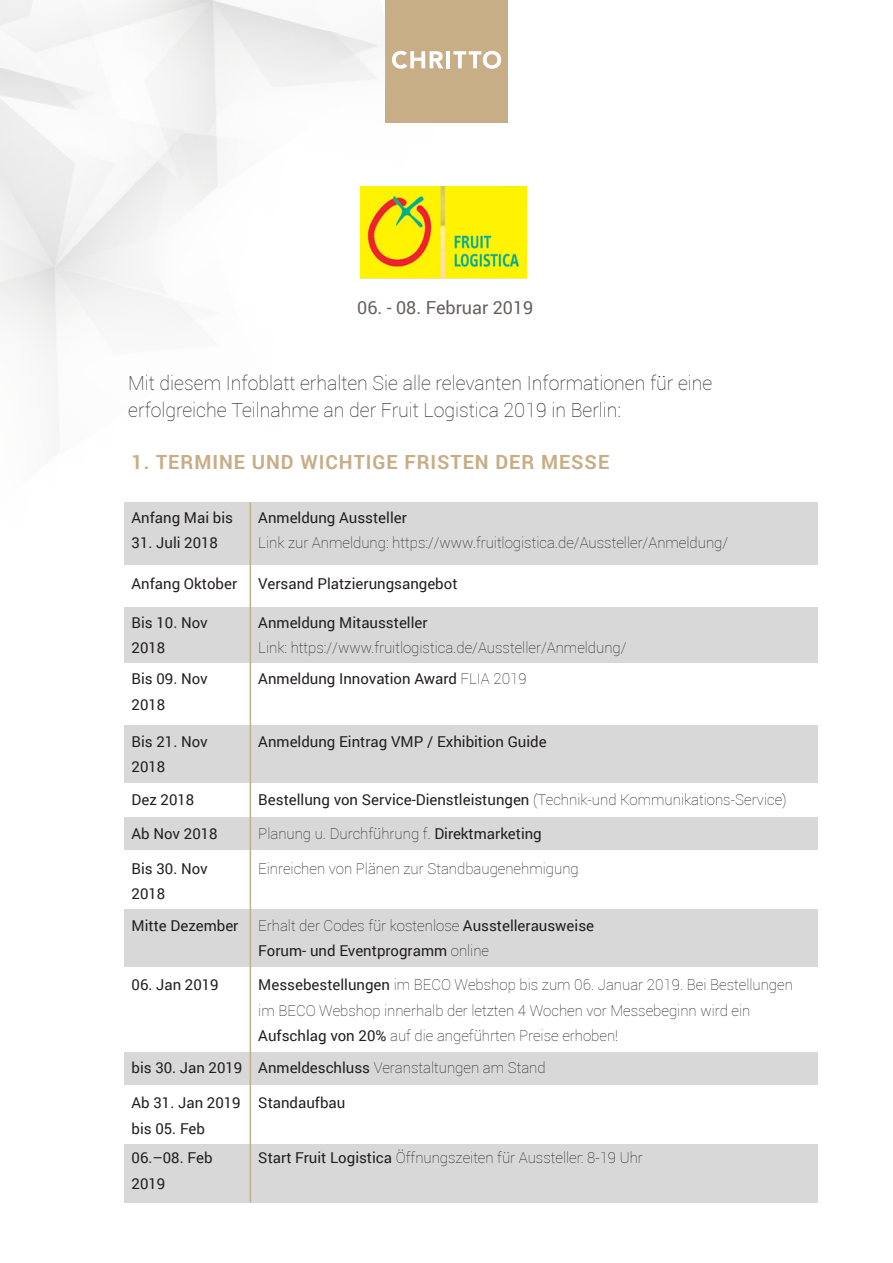
<style>
.page{position:relative;width:893px;height:1263px;background:#fff}
.page>*{position:absolute;margin:0;border:0;box-sizing:border-box;transform-origin:0 0}
.t1{font:100 19.5px "Roboto";color:#231f20}
.t2{font:700 19.5px "Roboto";letter-spacing:.05em;color:#c8ae87}
.t3{font:18px "Roboto";color:#68605f}
.t4{font:100 15px/25.5px "Roboto";color:#231f20}
.t5{font:15px/25.5px "Roboto";color:#231f20}
.s1{font-weight:400}
.s2{font-weight:100}
</style>
<div class="page">
<div style="left:125px;top:1144px;width:693px;height:58px;background:#d8d8d8"></div>
<div style="left:125px;top:1052px;width:693px;height:33px;background:#d8d8d8"></div>
<div style="left:125px;top:909px;width:693px;height:57px;background:#d8d8d8"></div>
<div style="left:125px;top:817px;width:693px;height:33px;background:#d8d8d8"></div>
<div style="left:125px;top:725px;width:693px;height:57px;background:#d8d8d8"></div>
<img style="left:142px;top:311px;width:71px;height:44px">
<img style="left:160px;top:32px;width:91px;height:293px">
<img style="left:229px;top:301px;width:22px;height:24px">
<img style="left:7px;top:0;width:118px;height:247px">
<img style="left:213px;top:0;width:81px;height:46px">
<img style="left:310px;top:0;width:69px;height:41px">
<img style="left:379px;top:27px;width:6px;height:18px">
<div style="left:385px;top:0;width:123px;height:122px;background:#c8ae87"></div>
<svg style="left:392px;top:51px;width:51px;height:18px"></svg>
<hr style="left:446px;top:51px;width:4px;height:17px;background:#fff">
<svg style="left:453px;top:51px;width:48px;height:18px"></svg>
<div style="left:125px;top:607px;width:693px;height:55px;background:#d8d8d8"></div>
<div style="left:125px;top:502px;width:693px;height:63px;background:#d8d8d8"></div>
<img style="left:360px;top:187px;width:167px;height:91px">
<hr style="left:250px;top:502px;width:1px;height:700px;background:#c8ae87">
<p class="t3" style="left:357px;top:295px;width:178px">06. - 08. Februar 2019</p>
<p class="t1" style="left:128px;top:369px;width:586px">Mit diesem Infoblatt erhalten Sie alle relevanten Informationen für eine</p>
<p class="t1" style="left:128px;top:396px;width:494px">erfolgreiche Teilnahme an der Fruit Logistica 2019 in Berlin:</p>
<p class="t2" style="left:132px;top:448px;width:479px">1. TERMINE UND WICHTIGE FRISTEN DER MESSE</p>
<p class="t5" style="left:132px;top:504px;width:103px">Anfang Mai bis</p>
<p class="t5" style="left:132px;top:530px;width:88px">31. Juli 2018</p>
<p class="t5" style="left:132px;top:570px;width:107px">Anfang Oktober</p>
<p class="t5" style="left:258px;top:570px;width:201px">Versand Platzierungsangebot</p>
<p class="t4" style="left:258px;top:609px;width:370px"><span class="s1">Anmeldung Mitaussteller<br></span>Link: https://www.fruitlogistica.de/Aussteller/Anmeldung/</p>
<p class="t5" style="left:258px;top:504px;width:150px">Anmeldung Aussteller</p>
<p class="t4" style="left:258px;top:530px;width:471px">Link zur Anmeldung: https://www.fruitlogistica.de/Aussteller/Anmeldung/</p>
<p class="t5" style="left:132px;top:609px;width:78px">Bis 10. Nov<br>2018</p>
<p class="t5" style="left:132px;top:666px;width:78px">Bis 09. Nov</p>
<p class="t5" style="left:258px;top:666px;width:270px">Anmeldung Innovation Award <span class="s2">FLIA 2019</span></p>
<p class="t5" style="left:132px;top:691px;width:35px">2018</p>
<p class="t5" style="left:132px;top:728px;width:78px">Bis 21. Nov</p>
<p class="t5" style="left:258px;top:728px;width:290px">Anmeldung Eintrag VMP / Exhibition Guide</p>
<p class="t5" style="left:132px;top:754px;width:35px">2018</p>
<p class="t5" style="left:132px;top:786px;width:64px">Dez 2018</p>
<p class="t5" style="left:258px;top:786px;width:530px">Bestellung von Service-Dienstleistungen <span class="s2">(Technik-und Kommunikations-Service)</span></p>
<p class="t5" style="left:132px;top:820px;width:88px">Ab Nov 2018</p>
<p class="t4" style="left:258px;top:820px;width:285px">Planung u. Durchführung f. <span class="s1">Direktmarketing</span></p>
<p class="t5" style="left:132px;top:855px;width:78px">Bis 30. Nov</p>
<p class="t4" style="left:258px;top:855px;width:322px">Einreichen von Plänen zur Standbaugenehmigung</p>
<p class="t5" style="left:132px;top:881px;width:35px">2018</p>
<p class="t4" style="left:258px;top:912px;width:337px">Erhalt der Codes für kostenlose <span class="s1">Ausstellerausweise</span></p>
<p class="t5" style="left:258px;top:938px;width:232px">Forum- und Eventprogramm <span class="s2">online</span></p>
<p class="t5" style="left:132px;top:912px;width:108px">Mitte Dezember</p>
<p class="t5" style="left:132px;top:972px;width:89px">06. Jan 2019</p>
<p class="t4" style="left:258px;top:972px;width:536px"><span class="s1">Messebestellungen</span> im BECO Webshop bis zum 06. Januar 2019. Bei Bestellungen im BECO Webshop innerhalb der letzten 4 Wochen vor Messebeginn wird ein<br><span class="s1">Aufschlag von 20%</span> auf die angeführten Preise erhoben!</p>
<p class="t5" style="left:132px;top:1054px;width:112px">bis 30. Jan 2019</p>
<p class="t4" style="left:258px;top:1054px;width:289px"><span class="s1">Anmeldeschluss</span> Veranstaltungen am Stand</p>
<p class="t5" style="left:132px;top:1089px;width:111px">Ab 31. Jan 2019</p>
<p class="t5" style="left:258px;top:1089px;width:89px">Standaufbau</p>
<p class="t5" style="left:132px;top:1115px;width:75px">bis 05. Feb</p>
<p class="t5" style="left:132px;top:1144px;width:82px">06.–08. Feb</p>
<p class="t4" style="left:258px;top:1144px;width:386px"><span class="s1">Start Fruit Logistica</span> Öffnungszeiten für Aussteller: 8-19 Uhr</p>
<p class="t5" style="left:132px;top:1170px;width:35px">2019</p>
</div>
